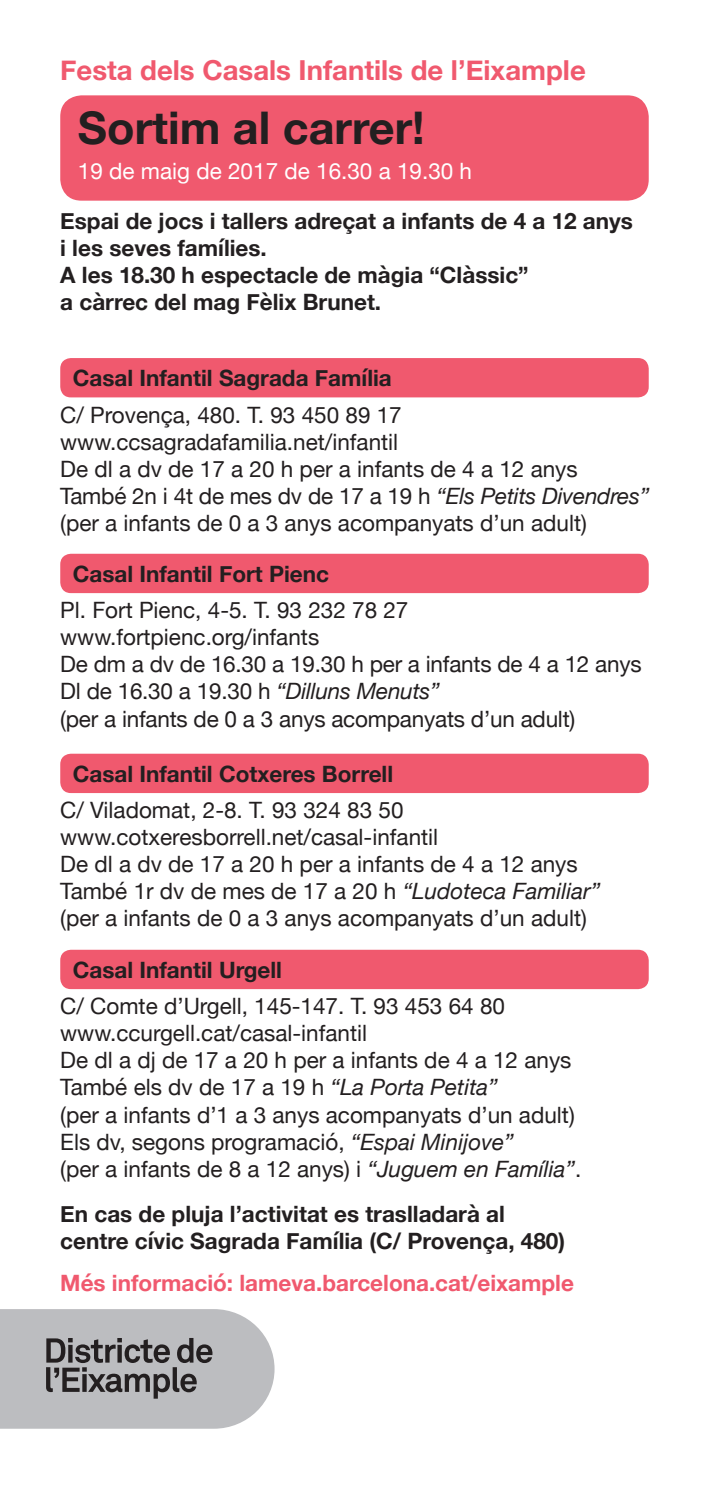
<style>
.page{position:relative;width:709px;height:1489px;background:#fff}
.page>*{position:absolute;margin:0;border:0;box-sizing:border-box;transform-origin:0 0}
.t1{font:700 45px "Helvetica Neue";color:#231f20}
.t2{font:700 27.5px "Helvetica Neue";color:#f0596e}
.t3{font:22.5px "Helvetica Neue";color:#231f20}
.t4{font:700 22.5px "Helvetica Neue";color:#231f20}
.t5{font:700 22.5px "Helvetica Neue";color:#f0596e}
.t6{font:22.5px "Helvetica Neue";color:#fff}
.s1{font-style:italic}
</style>
<div class="page">
<div style="left:60px;top:95px;width:588px;height:106px;background:#f0596e;border-radius:21px"></div>
<div style="left:60px;top:358px;width:588px;height:39px;background:#f0596e;border-radius:11px"></div>
<div style="left:60px;top:553px;width:588px;height:40px;background:#f0596e;border-radius:11px"></div>
<div style="left:60px;top:753px;width:588px;height:40px;background:#f0596e;border-radius:11px"></div>
<div style="left:60px;top:949px;width:588px;height:40px;background:#f0596e;border-radius:11px"></div>
<svg style="left:0;top:1309px;width:274px;height:119px"></svg>
<p class="t2" style="left:60px;top:49px;width:527px">Festa dels Casals Infantils de l’Eixample</p>
<p class="t1" style="left:78px;top:93px;width:348px">Sortim al carrer!</p>
<p class="t6" style="left:78px;top:155px;width:395px">19 de maig de 2017 de 16.30 a 19.30 h</p>
<p class="t4" style="left:60px;top:204px;width:574px">Espai de jocs i tallers adreçat a infants de 4 a 12 anys</p>
<p class="t4" style="left:60px;top:231px;width:208px">i les seves famílies.</p>
<p class="t4" style="left:60px;top:258px;width:470px">A les 18.30 h espectacle de màgia “Clàssic”</p>
<p class="t4" style="left:60px;top:285px;width:322px">a càrrec del mag Fèlix Brunet.</p>
<p class="t4" style="left:73px;top:360px;width:320px">Casal Infantil Sagrada Família</p>
<p class="t3" style="left:60px;top:398px;width:343px">C/ Provença, 480. T. 93 450 89 17</p>
<p class="t3" style="left:60px;top:425px;width:339px">www.ccsagradafamilia.net/infantil</p>
<p class="t3" style="left:60px;top:452px;width:519px">De dl a dv de 17 a 20 h per a infants de 4 a 12 anys</p>
<p class="t3" style="left:60px;top:479px;width:590px">També 2n i 4t de mes dv de 17 a 19 h <span class="s1">“Els Petits Divendres”</span></p>
<p class="t3" style="left:60px;top:506px;width:528px">(per a infants de 0 a 3 anys acompanyats d’un adult)</p>
<p class="t4" style="left:73px;top:556px;width:258px">Casal Infantil Fort Pienc</p>
<p class="t3" style="left:60px;top:594px;width:350px">Pl. Fort Pienc, 4-5. T. 93 232 78 27</p>
<p class="t3" style="left:60px;top:621px;width:260px">www.fortpienc.org/infants</p>
<p class="t3" style="left:60px;top:648px;width:583px">De dm a dv de 16.30 a 19.30 h per a infants de 4 a 12 anys</p>
<p class="t3" style="left:60px;top:675px;width:381px">Dl de 16.30 a 19.30 h <span class="s1">“Dilluns Menuts”</span></p>
<p class="t3" style="left:60px;top:702px;width:516px">(per a infants de 0 a 3 anys acompanyats d’un adult)</p>
<p class="t4" style="left:73px;top:756px;width:322px">Casal Infantil Cotxeres Borrell</p>
<p class="t3" style="left:60px;top:794px;width:345px">C/ Viladomat, 2-8. T. 93 324 83 50</p>
<p class="t3" style="left:60px;top:821px;width:379px">www.cotxeresborrell.net/casal-infantil</p>
<p class="t3" style="left:60px;top:848px;width:519px">De dl a dv de 17 a 20 h per a infants de 4 a 12 anys</p>
<p class="t3" style="left:60px;top:875px;width:541px">També 1r dv de mes de 17 a 20 h <span class="s1">“Ludoteca Familiar”</span></p>
<p class="t3" style="left:60px;top:902px;width:528px">(per a infants de 0 a 3 anys acompanyats d’un adult)</p>
<p class="t4" style="left:73px;top:952px;width:211px">Casal Infantil Urgell</p>
<p class="t3" style="left:60px;top:990px;width:446px">C/ Comte d’Urgell, 145-147. T. 93 453 64 80</p>
<p class="t3" style="left:60px;top:1017px;width:308px">www.ccurgell.cat/casal-infantil</p>
<p class="t3" style="left:60px;top:1044px;width:513px">De dl a dj de 17 a 20 h per a infants de 4 a 12 anys</p>
<p class="t3" style="left:60px;top:1071px;width:439px">També els dv de 17 a 19 h <span class="s1">“La Porta Petita”</span></p>
<p class="t3" style="left:60px;top:1098px;width:516px">(per a infants d’1 a 3 anys acompanyats d’un adult)</p>
<p class="t3" style="left:60px;top:1125px;width:455px">Els dv, segons programació, <span class="s1">“Espai Minijove”</span></p>
<p class="t3" style="left:60px;top:1152px;width:522px">(per a infants de 8 a 12 anys) i <span class="s1">“Juguem en Família”</span>.</p>
<p class="t4" style="left:60px;top:1196px;width:446px">En cas de pluja l’activitat es traslladarà al</p>
<p class="t4" style="left:60px;top:1223px;width:506px">centre cívic Sagrada Família (C/ Provença, 480)</p>
<p class="t5" style="left:60px;top:1265px;width:515px">Més informació: lameva.barcelona.cat/eixample</p>
</div>
